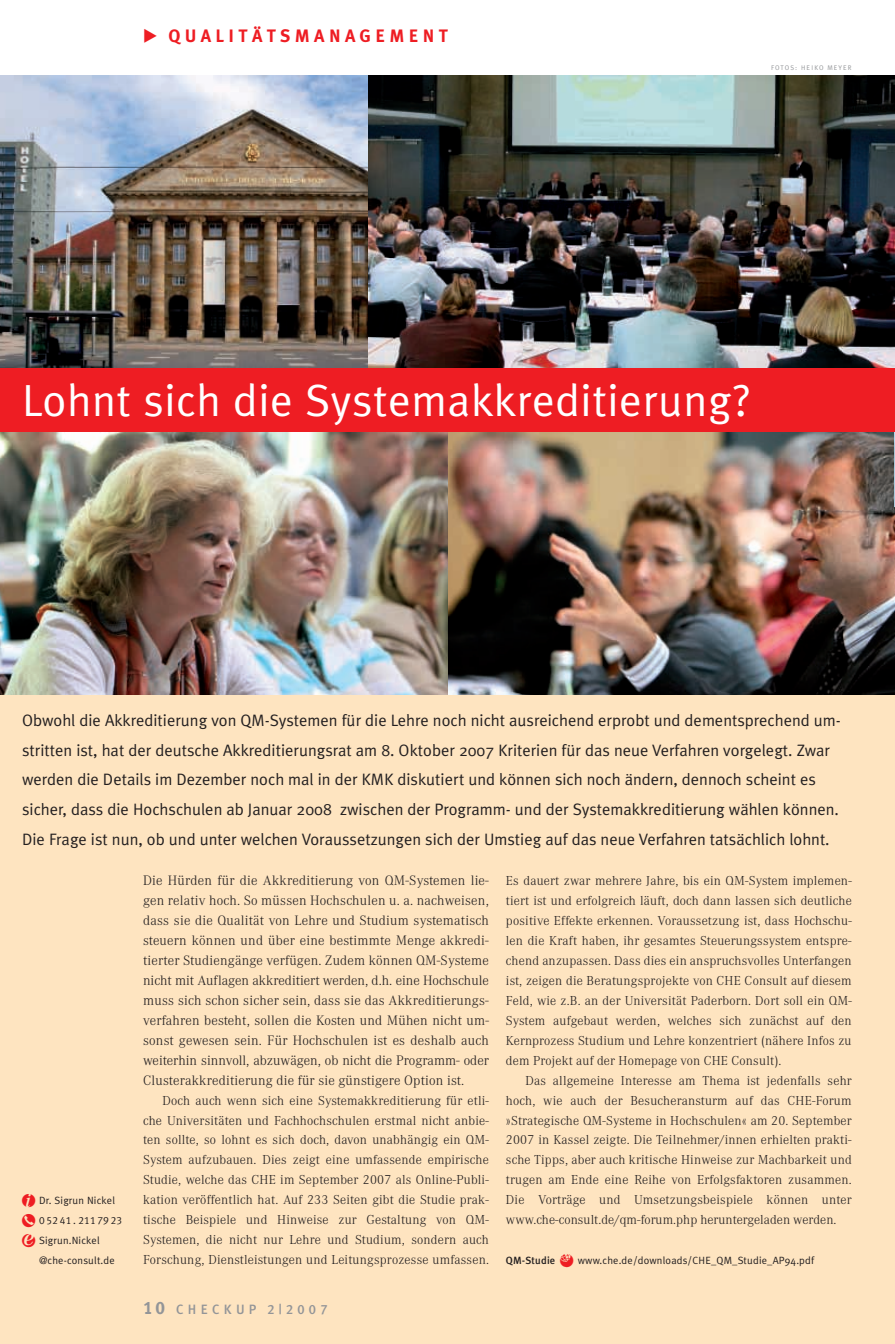
<style>
.page{position:relative;width:895px;height:1344px;background:#fff}
.page>*{position:absolute;margin:0;border:0;box-sizing:border-box;transform-origin:0 0}
.t1{font:45px "Meta Plus Normal";letter-spacing:.015em;color:#fff}
.t2{font:700 18px "Meta Plus";letter-spacing:.245em;color:#ee1d23}
.t3{font:16.5px/29.8px "Meta Plus Normal";color:#231f20}
.t4{font:300 14.25px/20px "Corporate A";letter-spacing:.015em;color:#231f20;text-align:justify}
.t5{font:300 13.5px/20px "Corporate A";letter-spacing:.015em;color:#231f20;text-align:justify}
.t6{font:13.5px "Meta Plus Medium Caps";letter-spacing:.32em;color:#939598}
.t7{font:10.5px/20px "Meta Plus Normal";letter-spacing:.015em;color:#231f20}
.t8{font:10.5px "Meta Plus Normal Caps";letter-spacing:.015em;color:#231f20}
.t9{font:500 10.5px "Meta Plus";letter-spacing:.015em;color:#231f20}
.t10{font:6.75px "Meta Plus Normal Caps";letter-spacing:.16em;color:#939598}
.s1{font-family:"European Pi Three";font-weight:400}
.s2{font-family:"Meta Plus Bold Caps";font-size:18px}
</style>
<div class="page">
<img style="left:894px;top:76px;width:1px;height:292px">
<img style="left:894px;top:368px;width:1px;height:139px">
<img style="left:0;top:75px;width:894px;height:1268px">
<svg style="left:22px;top:1193px;width:13px;height:13px"></svg>
<svg style="left:22px;top:1213px;width:13px;height:13px"></svg>
<svg style="left:22px;top:1233px;width:13px;height:13px"></svg>
<svg style="left:560px;top:1253px;width:14px;height:14px"></svg>
<h2 class="t2" style="left:143px;top:29px;width:306px"><span class="s1">-</span> QUALITÄTSMANAGEMENT</h2>
<p class="t10" style="left:771px;top:63px;width:82px">FOTOS: HEIKO MEYER</p>
<h1 class="t1" style="left:22px;top:383px;width:730px">Lohnt sich die Systemakkreditierung?</h1>
<p class="t3" style="left:22px;top:706px;width:820px">Obwohl die Akkreditierung von QM-Systemen für die Lehre noch nicht ausreichend erprobt und dementsprechend um - stritten ist, hat der deutsche Akkreditierungsrat am 8. Oktober 2007 Kriterien für das neue Verfahren vorgelegt. Zwar werden die Details im Dezember noch mal in der KMK diskutiert und können sich noch ändern, dennoch scheint es sicher, dass die Hochschulen ab Januar 2008 zwischen der Programm- und der Systemakkreditierung wählen können.<br>Die Frage ist nun, ob und unter welchen Voraussetzungen sich der Umstieg auf das neue Verfahren tatsächlich lohnt.</p>
<p class="t7" style="left:39px;top:1191px;width:77px">Dr. Sigrun Nickel</p>
<p class="t8" style="left:39px;top:1214px;width:84px">05241. 2117923</p>
<p class="t7" style="left:39px;top:1231px;width:77px">Sigrun.Nickel @che-consult.de</p>
<p class="t4" style="left:143px;top:871px;width:347px">Die Hürden für die Akkreditierung von QM-Systemen lie&shy;gen relativ hoch. So müssen Hochschulen u. a. nachweisen, dass sie die Qualität von Lehre und Studium systematisch steuern können und über eine bestimmte Menge akkredi&shy;tierter Studiengänge verfügen. Zudem können QM-Systeme nicht mit Auflagen akkreditiert werden, d.h. eine Hochschule muss sich schon sicher sein, dass sie das Akkreditierungs&shy;verfahren besteht, sollen die Kosten und Mühen nicht um&shy;sonst gewesen sein. Für Hochschulen ist es deshalb auch weiterhin sinnvoll, abzuwägen, ob nicht die Programm- oder Clusterakkreditierung die für sie günstigere Option ist.</p>
<p class="t5" style="left:143px;top:1091px;width:347px;text-indent:19px">Doch auch wenn sich eine Systemakkreditierung für etli&shy;che Universitäten und Fachhochschulen erstmal nicht anbie&shy;ten sollte, so lohnt es sich doch, davon unabhängig ein QM-System aufzubauen. Dies zeigt eine umfassende empirische Studie, welche das CHE im September 2007 als Online-Publi&shy;kation veröffentlich hat. Auf 233 Seiten gibt die Studie prak - tische Beispiele und Hinweise zur Gestaltung von QM-Systemen, die nicht nur Lehre und Studium, sondern auch Forschung, Dienstleistungen und Leitungsprozesse umfassen.</p>
<p class="t6" style="left:143px;top:1301px;width:186px"><span class="s2">10</span> CHECKUP 2|2007</p>
<p class="t5" style="left:506px;top:871px;width:347px">Es dauert zwar mehrere Jahre, bis ein QM-System implemen&shy;tiert ist und erfolgreich läuft, doch dann lassen sich deutliche positive Effekte erkennen. Voraussetzung ist, dass Hochschu&shy;len die Kraft haben, ihr gesamtes Steuerungssystem entspre&shy;chend anzupassen. Dass dies ein anspruchsvolles Unterfangen ist, zeigen die Beratungsprojekte von CHE Consult auf diesem Feld, wie z.B. an der Universität Paderborn. Dort soll ein QM-System aufgebaut werden, welches sich zunächst auf den Kern prozess Studium und Lehre konzentriert (nähere Infos zu dem Projekt auf der Homepage von CHE Consult).</p>
<p class="t5" style="left:506px;top:1071px;width:347px;text-indent:19px">Das allgemeine Interesse am Thema ist jedenfalls sehr hoch, wie auch der Besucheransturm auf das CHE-Forum »Strategische QM-Systeme in Hochschulen« am 20. September 2007 in Kassel zeigte. Die Teilnehmer/innen erhielten prakti&shy;sche Tipps, aber auch kritische Hinweise zur Machbarkeit und trugen am Ende eine Reihe von Erfolgsfaktoren zusammen.<br>Die Vorträge und Umsetzungsbeispiele können unter www.che-consult.de/qm-forum.php heruntergeladen werden.</p>
<p class="t9" style="left:506px;top:1256px;width:51px">QM-Studie</p>
<p class="t7" style="left:577px;top:1250px;width:238px">www.che.de/downloads/CHE_QM_Studie_AP94.pdf</p>
</div>
